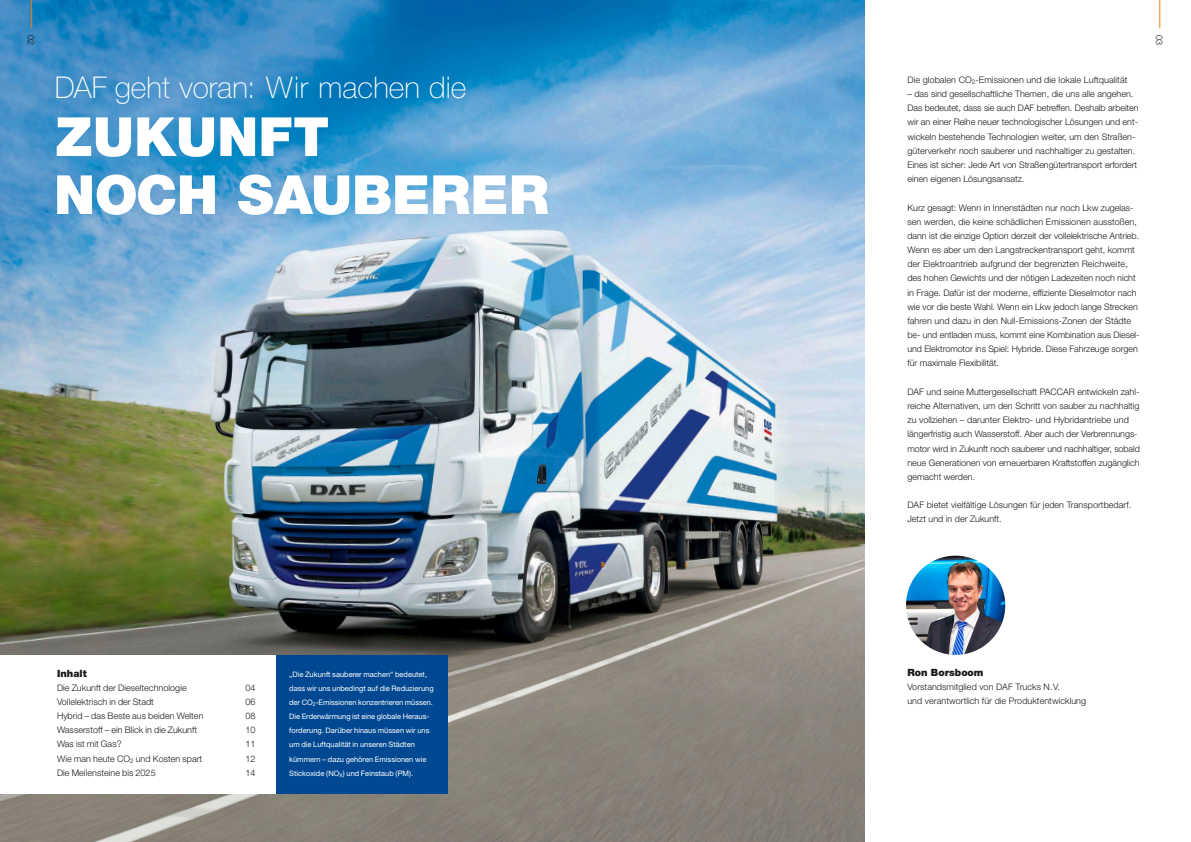
<style>
.page{position:relative;width:1191px;height:842px;background:#fff}
.page>*{position:absolute;margin:0;border:0;box-sizing:border-box;transform-origin:0 0}
._01_Heading_1{font:900 54px "Helvetica Neue LT Pro";color:#fff}
._01_Heading_1-2{font:100 30px "Helvetica Neue LT Pro";color:#fff}
.Copy__9pt_5mm_ZAB{font:900 10px "Helvetica Neue LT Std";color:#1a1918}
._05_Heading_2{font:900 10px "Helvetica Neue LT Pro";letter-spacing:.005em;color:#1a1918}
.Copy__9pt_5mm_ZAB-2{font:300 9px/14.2px "Helvetica Neue LT Std";color:#1a1918}
._04_Body{font:300 9px "Helvetica Neue LT Pro";letter-spacing:.005em;color:#1a1918}
._06_Kadertekst{font:7.5px/14.2px "Helvetica Neue LT Pro";color:#fff}
</style>
<div class="page">
<img style="left:0;top:0;width:865px;height:842px">
<div style="left:44px;top:63px;width:516px;height:165px;background:#004892;opacity:.08"></div>
<div style="left:275px;top:655px;width:173px;height:139px;background:#004892"></div>
<img style="left:906px;top:556px;width:99px;height:99px;border-radius:50px">
<div style="left:0;top:655px;width:275px;height:139px;background:#fff"></div>
<svg style="left:31px;top:0;width:1px;height:28px"></svg>
<svg style="left:1159px;top:0;width:1px;height:28px"></svg>
<p class="_04_Body" style="left:36px;top:35px;width:12px;rotate:90deg">02</p>
<p class="_04_Body" style="left:1165px;top:35px;width:12px;rotate:90deg">03</p>
<p class="_01_Heading_1-2" style="left:55px;top:70px;width:413px">DAF geht voran: Wir machen die</p>
<p class="_01_Heading_1" style="left:55px;top:104px;width:275px">ZUKUNFT</p>
<p class="_01_Heading_1" style="left:54px;top:162px;width:496px">NOCH SAUBERER</p>
<p class="Copy__9pt_5mm_ZAB-2" style="left:907px;top:72px;width:221px">Die globalen CO<sub>2</sub>-Emissionen und die lokale Luftqualität</p>
<p class="Copy__9pt_5mm_ZAB-2" style="left:907px;top:87px;width:233px">– das sind gesellschaftliche Themen, die uns alle angehen.<br>Das bedeutet, dass sie auch DAF betreffen. Deshalb arbeiten wir an einer Reihe neuer technologischer Lösungen und ent&shy;wickeln bestehende Technologien weiter, um den Straßen&shy;güterverkehr noch sauberer und nachhaltiger zu gestalten.<br>Eines ist sicher: Jede Art von Straßengütertransport erfordert einen eigenen Lösungsansatz.</p>
<p class="Copy__9pt_5mm_ZAB-2" style="left:907px;top:200px;width:233px">Kurz gesagt: Wenn in Innenstädten nur noch Lkw zugelas&shy;sen werden, die keine schädlichen Emissionen ausstoßen, dann ist die einzige Option derzeit der vollelektrische Antrieb.<br>Wenn es aber um den Langstreckentransport geht, kommt der Elektroantrieb aufgrund der begrenzten Reichweite, des hohen Gewichts und der nötigen Ladezeiten noch nicht in Frage. Dafür ist der moderne, effiziente Dieselmotor nach wie vor die beste Wahl. Wenn ein Lkw jedoch lange Strecken fahren und dazu in den Null-Emissions-Zonen der Städte be- und entladen muss, kommt eine Kombination aus Diesel&shy;und Elektromotor ins Spiel: Hybride. Diese Fahrzeuge sorgen für maximale Flexibilität.</p>
<p class="Copy__9pt_5mm_ZAB-2" style="left:907px;top:384px;width:234px">DAF und seine Muttergesellschaft PACCAR entwickeln zahl&shy;reiche Alternativen, um den Schritt von sauber zu nachhaltig zu vollziehen – darunter Elektro- und Hybridantriebe und längerfristig auch Wasserstoff. Aber auch der Verbrennungs&shy;motor wird in Zukunft noch sauberer und nachhaltiger, sobald neue Generationen von erneuerbaren Kraftstoffen zugänglich gemacht werden.</p>
<p class="Copy__9pt_5mm_ZAB-2" style="left:907px;top:498px;width:225px">DAF bietet vielfältige Lösungen für jeden Transportbedarf.<br>Jetzt und in der Zukunft.</p>
<p class="_05_Heading_2" style="left:57px;top:667px;width:31px">Inhalt</p>
<p class="_04_Body" style="left:57px;top:682px;width:131px">Die Zukunft der Dieseltechnologie</p>
<p class="_04_Body" style="left:245px;top:682px;width:12px">04</p>
<p class="_04_Body" style="left:57px;top:696px;width:98px">Vollelektrisch in der Stadt</p>
<p class="_04_Body" style="left:245px;top:696px;width:12px">06</p>
<p class="_04_Body" style="left:57px;top:710px;width:148px">Hybrid – das Beste aus beiden Welten</p>
<p class="_04_Body" style="left:245px;top:710px;width:12px">08</p>
<p class="_04_Body" style="left:57px;top:724px;width:142px">Wasserstoff – ein Blick in die Zukunft</p>
<p class="_04_Body" style="left:245px;top:724px;width:12px">10</p>
<p class="_04_Body" style="left:57px;top:739px;width:66px">Was ist mit Gas?</p>
<p class="_04_Body" style="left:245px;top:739px;width:12px">11</p>
<p class="_04_Body" style="left:57px;top:753px;width:147px">Wie man heute CO<sub>2</sub> und Kosten spart</p>
<p class="_04_Body" style="left:245px;top:753px;width:12px">12</p>
<p class="_04_Body" style="left:57px;top:767px;width:100px">Die Meilensteine bis 2025</p>
<p class="_04_Body" style="left:245px;top:767px;width:12px">14</p>
<p class="_06_Kadertekst" style="left:289px;top:667px;width:146px">„Die Zukunft sauberer machen“ bedeutet, dass wir uns unbedingt auf die Reduzierung der CO<sub>2</sub>-Emissionen konzentrieren müssen.<br>Die Erderwärmung ist eine globale Heraus-</p>
<p class="_06_Kadertekst" style="left:289px;top:723px;width:142px">forderung. Darüber hinaus müssen wir uns um die Luftqualität in unseren Städten kümmern – dazu gehören Emissionen wie Stickoxide (NO<sub>X</sub>) und Feinstaub (PM).</p>
<p class="Copy__9pt_5mm_ZAB" style="left:907px;top:666px;width:78px">Ron Borsboom</p>
<p class="Copy__9pt_5mm_ZAB-2" style="left:907px;top:679px;width:154px">Vorstandsmitglied von DAF Trucks N.V.</p>
<p class="Copy__9pt_5mm_ZAB-2" style="left:907px;top:693px;width:180px">und verantwortlich für die Produktentwicklung</p>
</div>
